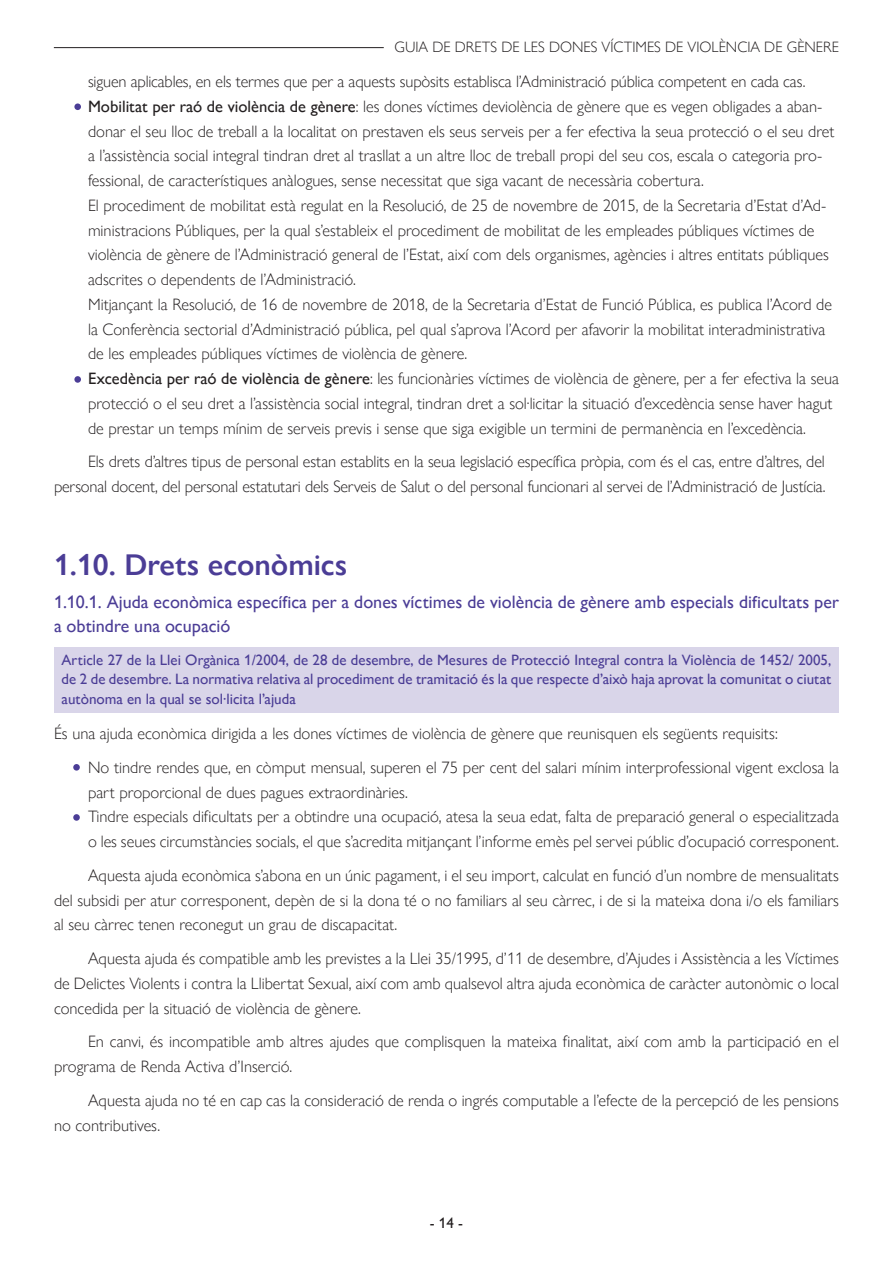
<style>
.page{position:relative;width:893px;height:1263px;background:#fff}
.page>*{position:absolute;margin:0;border:0;box-sizing:border-box;transform-origin:0 0}
.titulo2{font:600 30px "Gill Sans Nova";color:#4b3d96}
.titulo3{font:500 18px/24px "Gill Sans Nova";color:#4b3d96}
.t1{font:300 16.5px/24.8px "Gill Sans Nova";color:#231f20}
.t2{font:500 15px/19.5px "Gill Sans Nova";color:#4b3d96;text-align:justify}
.t3{font:300 15px "Gill Sans Nova";color:#231f20}
.t4{font:500 15px "Gill Sans Nova";color:#231f20}
.s1{font-weight:500}
</style>
<div class="page">
<hr style="left:54px;top:47px;width:330px;height:1px;background:#231f20">
<div style="left:74px;top:376px;width:7px;height:7px;background:#4b3d96;border-radius:50%"></div>
<div style="left:73px;top:764px;width:7px;height:7px;background:#4b3d96;border-radius:50%"></div>
<div style="left:73px;top:814px;width:7px;height:7px;background:#4b3d96;border-radius:50%"></div>
<div style="left:74px;top:103px;width:7px;height:7px;background:#4b3d96;border-radius:50%"></div>
<div style="left:54px;top:647px;width:785px;height:66px;background:#d9d5e9"></div>
<p class="t3" style="left:394px;top:38px;width:446px">GUIA DE DRETS DE LES DONES VÍCTIMES DE VIOLÈNCIA DE GÈNERE</p>
<p class="t1" style="left:88px;top:69px;width:719px">siguen aplicables, en els termes que per a aquests supòsits establisca l’Administració pública competent en cada cas.</p>
<p class="t1" style="left:88px;top:94px;width:748px"><span class="s1">Mobilitat per raó de violència de gènere</span>: les dones víctimes deviolència de gènere que es vegen obligades a aban&shy;donar el seu lloc de treball a la localitat on prestaven els seus serveis per a fer efectiva la seua protecció o el seu dret a l’assistència social integral tindran dret al trasllat a un altre lloc de treball propi del seu cos, escala o categoria pro&shy;fessional, de característiques anàlogues, sense necessitat que siga vacant de necessària cobertura.</p>
<p class="t1" style="left:88px;top:193px;width:742px">El procediment de mobilitat està regulat en la Resolució, de 25 de novembre de 2015, de la Secretaria d’Estat d’Ad&shy;ministracions Públiques, per la qual s’estableix el procediment de mobilitat de les empleades públiques víctimes de violència de gènere de l’Administració general de l’Estat, així com dels organismes, agències i altres entitats públiques adscrites o dependents de l’Administració.</p>
<p class="t1" style="left:88px;top:292px;width:745px">Mitjançant la Resolució, de 16 de novembre de 2018, de la Secretaria d’Estat de Funció Pública, es publica l’Acord de la Conferència sectorial d’Administració pública, pel qual s’aprova l’Acord per afavorir la mobilitat interadministrativa de les empleades públiques víctimes de violència de gènere.</p>
<p class="t1" style="left:88px;top:366px;width:752px"><span class="s1">Excedència per raó de violència de gènere</span>: les funcionàries víctimes de violència de gènere, per a fer efectiva la seua protecció o el seu dret a l’assistència social integral, tindran dret a sol·licitar la situació d’excedència sense haver hagut de prestar un temps mínim de serveis previs i sense que siga exigible un termini de permanència en l’excedència.</p>
<p class="t1" style="left:54px;top:449px;width:773px;text-align:right">Els drets d’altres tipus de personal estan establits en la seua legislació específica pròpia, com és el cas, entre d’altres, del personal docent, del personal estatutari dels Serveis de Salut o del personal funcionari al servei de l’Administració de Justícia.</p>
<p class="titulo2" style="left:54px;top:547px;width:295px">1.10. Drets econòmics</p>
<p class="titulo3" style="left:54px;top:590px;width:786px">1.10.1. Ajuda econòmica específica per a dones víctimes de violència de gènere amb especials dificultats per a obtindre una ocupació</p>
<p class="t2" style="left:62px;top:650px;width:771px">Article 27 de la Llei Orgànica 1/2004, de 28 de desembre, de Mesures de Protecció Integral contra la Violència de 1452/ 2005, de 2 de desembre. La normativa relativa al procediment de tramitació és la que respecte d’això haja aprovat la comunitat o ciutat autònoma en la qual se sol·licita l’ajuda</p>
<p class="t1" style="left:54px;top:721px;width:725px">És una ajuda econòmica dirigida a les dones víctimes de violència de gènere que reunisquen els següents requisits:</p>
<p class="t1" style="left:88px;top:755px;width:752px">No tindre rendes que, en còmput mensual, superen el 75 per cent del salari mínim interprofessional vigent exclosa la part proporcional de dues pagues extraordinàries.</p>
<p class="t1" style="left:88px;top:804px;width:752px">Tindre especials dificultats per a obtindre una ocupació, atesa la seua edat, falta de preparació general o especialitzada o les seues circumstàncies socials, el que s’acredita mitjançant l’informe emès pel servei públic d’ocupació corresponent.</p>
<p class="t1" style="left:54px;top:863px;width:786px;text-align:justify;text-indent:34px">Aquesta ajuda econòmica s’abona en un únic pagament, i el seu import, calculat en funció d’un nombre de mensualitats del subsidi per atur corresponent, depèn de si la dona té o no familiars al seu càrrec, i de si la mateixa dona i/o els familiars al seu càrrec tenen reconegut un grau de discapacitat.</p>
<p class="t1" style="left:54px;top:946px;width:787px;text-align:justify;text-indent:34px">Aquesta ajuda és compatible amb les previstes a la Llei 35/1995, d’11 de desembre, d’Ajudes i Assistència a les Víctimes de Delictes Violents i contra la Llibertat Sexual, així com amb qualsevol altra ajuda econòmica de caràcter autonòmic o local concedida per la situació de violència de gènere.</p>
<p class="t1" style="left:54px;top:1029px;width:786px;text-indent:34px">En canvi, és incompatible amb altres ajudes que complisquen la mateixa finalitat, així com amb la participació en el programa de Renda Activa d’Inserció.</p>
<p class="t1" style="left:54px;top:1088px;width:786px;text-indent:34px">Aquesta ajuda no té en cap cas la consideració de renda o ingrés computable a l’efecte de la percepció de les pensions no contributives.</p>
<p class="t4" style="left:430px;top:1213px;width:35px">- 14 -</p>
</div>
